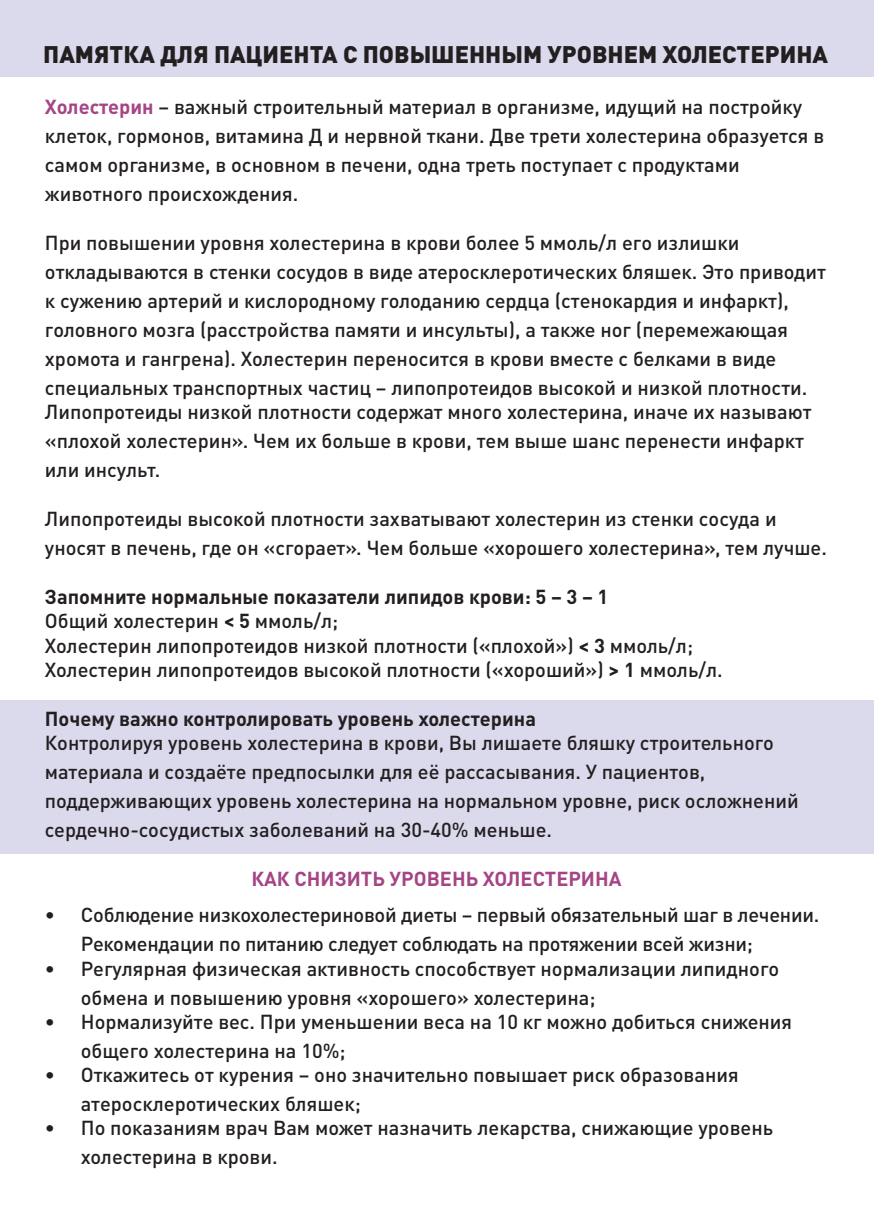
<style>
.page{position:relative;width:874px;height:1225px;background:#fff}
.page>*{position:absolute;margin:0;border:0;box-sizing:border-box;transform-origin:0 0}
.t1{font:900 23.8px "DIN Pro";color:#231f20}
.t2{font:500 20px/29px "DIN Pro";color:#231f20}
.t3{font:700 20px "DIN Pro";color:#231f20}
.t4{font:700 20px "DIN Pro";color:#a54586}
.s1{font-weight:700;color:#a54586}
.s2{font-weight:700}
</style>
<div class="page">
<div style="left:0;top:0;width:873px;height:77px;background:#dbd9ec"></div>
<div style="left:0;top:700px;width:873px;height:154px;background:#dbd9ec"></div>
<p class="t1" style="left:43px;top:46px;width:786px">ПАМЯТКА ДЛЯ ПАЦИЕНТА С ПОВЫШЕННЫМ УРОВНЕМ ХОЛЕСТЕРИНА</p>
<p class="t2" style="left:45px;top:94px;width:780px"><span class="s1">Холестерин</span> – важный строительный материал в организме, идущий на постройку клеток, гормонов, витамина Д и нервной ткани. Две трети холестерина образуется в самом организме, в основном в печени, одна треть поступает с продуктами животного происхождения.</p>
<p class="t2" style="left:45px;top:230px;width:782px">При повышении уровня холестерина в крови более 5 ммоль/л его излишки откладываются в стенки сосудов в виде атеросклеротических бляшек. Это приводит к сужению артерий и кислородному голоданию сердца (стенокардия и инфаркт), головного мозга (расстройства памяти и инсульты), а также ног (перемежающая хромота и гангрена). Холестерин переносится в крови вместе с белками в виде специальных транспортных частиц – липопротеидов высокой и низкой плотности.</p>
<p class="t2" style="left:45px;top:400px;width:767px">Липопротеиды низкой плотности содержат много холестерина, иначе их называют «плохой холестерин». Чем их больше в крови, тем выше шанс перенести инфаркт или инсульт.</p>
<p class="t2" style="left:45px;top:506px;width:783px">Липопротеиды высокой плотности захватывают холестерин из стенки сосуда и уносят в печень, где он «сгорает». Чем больше «хорошего холестерина», тем лучше.</p>
<p class="t2" style="left:45px;top:586px;width:679px;line-height:24.4px"><span class="s2">Запомните нормальные показатели липидов крови: 5 – 3 – 1<br></span>Общий холестерин <span class="s2">&lt; 5</span> ммоль/л;<br>Холестерин липопротеидов низкой плотности («плохой») <span class="s2">&lt; 3</span> ммоль/л; Холестерин липопротеидов высокой плотности («хороший») <span class="s2">&gt; 1</span> ммоль/л.</p>
<p class="t3" style="left:45px;top:711px;width:492px">Почему важно контролировать уровень холестерина</p>
<p class="t2" style="left:45px;top:730px;width:755px">Контролируя уровень холестерина в крови, Вы лишаете бляшку строительного материала и создаёте предпосылки для её рассасывания. У пациентов, поддерживающих уровень холестерина на нормальном уровне, риск осложнений сердечно-сосудистых заболеваний на 30-40% меньше.</p>
<p class="t4" style="left:251px;top:871px;width:371px">КАК СНИЗИТЬ УРОВЕНЬ ХОЛЕСТЕРИНА</p>
<p class="t2" style="left:81px;top:902px;width:739px;text-indent:-36px">• Соблюдение низкохолестериновой диеты – первый обязательный шаг в лечении.<br>Рекомендации по питанию следует соблюдать на протяжении всей жизни;</p>
<p class="t2" style="left:81px;top:956px;width:699px;text-indent:-36px">• Регулярная физическая активность способствует нормализации липидного обмена и повышению уровня «хорошего» холестерина;</p>
<p class="t2" style="left:81px;top:1009px;width:712px;text-indent:-36px">• Нормализуйте вес. При уменьшении веса на 10 кг можно добиться снижения общего холестерина на 10%;</p>
<p class="t2" style="left:81px;top:1062px;width:659px;text-indent:-36px">• Откажитесь от курения – оно значительно повышает риск образования атеросклеротических бляшек;</p>
<p class="t2" style="left:81px;top:1115px;width:693px;text-indent:-36px">• По показаниям врач Вам может назначить лекарства, снижающие уровень холестерина в крови.</p>
</div>
